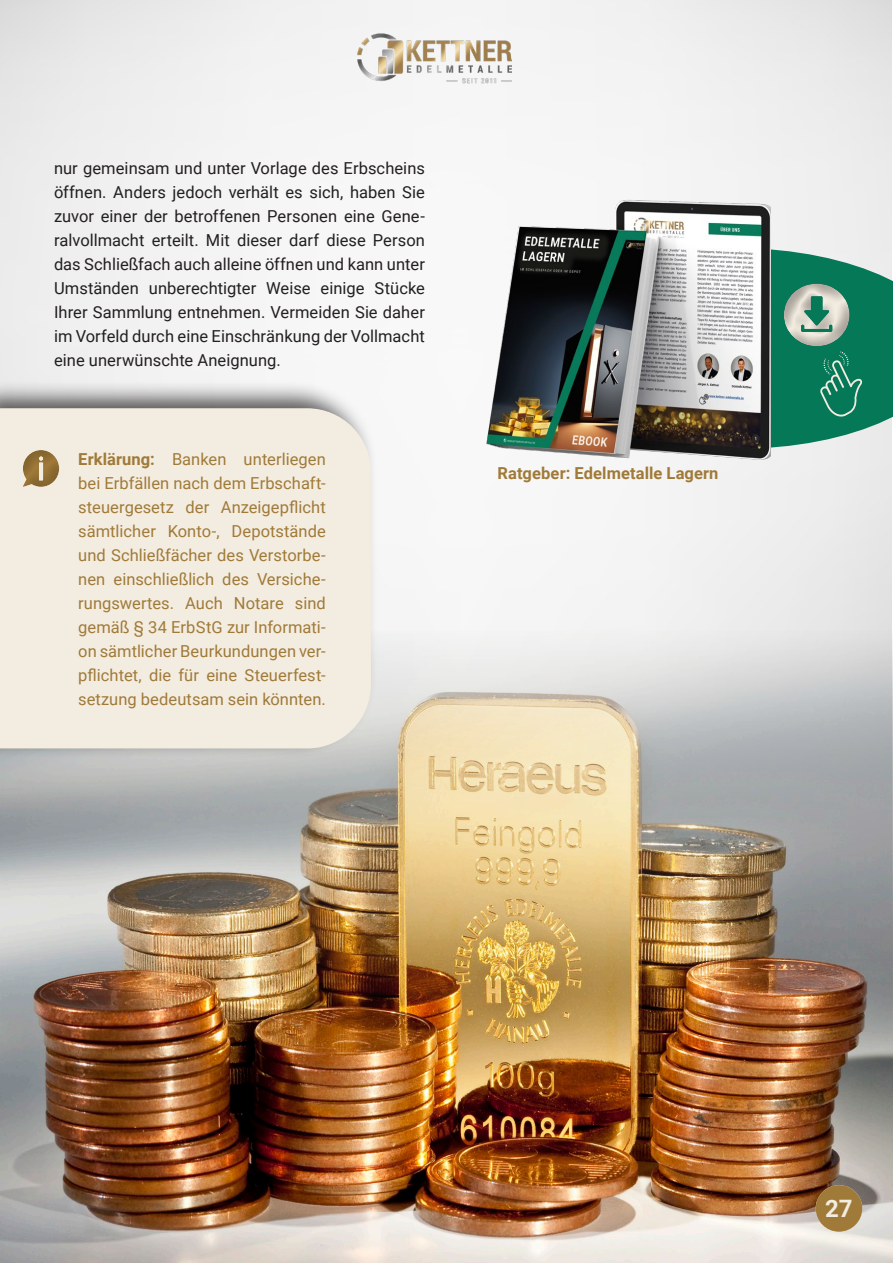
<style>
.page{position:relative;width:893px;height:1263px;background:#fff}
.page>*{position:absolute;margin:0;border:0;box-sizing:border-box;transform-origin:0 0}
.t1{font:700 24px "Roboto";color:#f3ece0}
.t2{font:16.5px/24px "Roboto";letter-spacing:.005em;color:#231f20;text-align:justify}
.t3{font:16.5px/24px "Roboto";letter-spacing:.005em;color:#a07a38;text-align:justify}
.t4{font:700 16.5px "Roboto";letter-spacing:.005em;color:#a07a38}
.s1{font-weight:700}
</style>
<div class="page">
<img style="left:358px;top:33px;width:154px;height:52px">
<img style="left:0;top:631px;width:893px;height:632px">
<div style="left:816px;top:1185px;width:46px;height:47px;background:#a07a38;border-radius:50%"></div>
<svg style="left:771px;top:247px;width:122px;height:202px;background:#3a937a"></svg>
<img style="left:459px;top:195px;width:312px;height:288px">
<div style="left:782px;top:282px;width:69px;height:66px;background:#047857"></div>
<svg style="left:784px;top:284px;width:78px;height:133px;background:#439277"></svg>
<div style="left:0;top:381px;width:378px;height:377px;background:#231f20;opacity:.75"></div>
<div style="left:0;top:408px;width:371px;height:340px;background:#f3ece0"></div>
<div style="left:21px;top:449px;width:39px;height:41px;background:#231f20;opacity:.24"></div>
<p class="t2" style="left:54px;top:156px;width:372px">nur gemeinsam und unter Vorlage des Erbscheins öffnen. Anders jedoch verhält es sich, haben Sie zuvor einer der betroffenen Personen eine Gene&shy;ralvollmacht erteilt. Mit dieser darf diese Person das Schließfach auch alleine öffnen und kann unter Umständen unberechtigter Weise einige Stücke Ihrer Sammlung entnehmen. Vermeiden Sie daher im Vorfeld durch eine Einschränkung der Vollmacht eine unerwünschte Aneignung.</p>
<p class="t3" style="left:78px;top:447px;width:249px"><span class="s1">Erklärung:</span> Banken unterliegen bei Erbfällen nach dem Erbschaft&shy;steuergesetz der Anzeigepflicht sämtlicher Konto-, Depotstände und Schließfächer des Verstorbe&shy;nen einschließlich des Versiche&shy;rungswertes. Auch Notare sind gemäß § 34 ErbStG zur Informati&shy;on sämtlicher Beurkundungen ver&shy;pflichtet, die für eine Steuerfest&shy;setzung bedeutsam sein könnten.</p>
<p class="t4" style="left:498px;top:462px;width:222px">Ratgeber: Edelmetalle Lagern</p>
<p class="t1" style="left:825px;top:1192px;width:29px">27</p>
</div>
